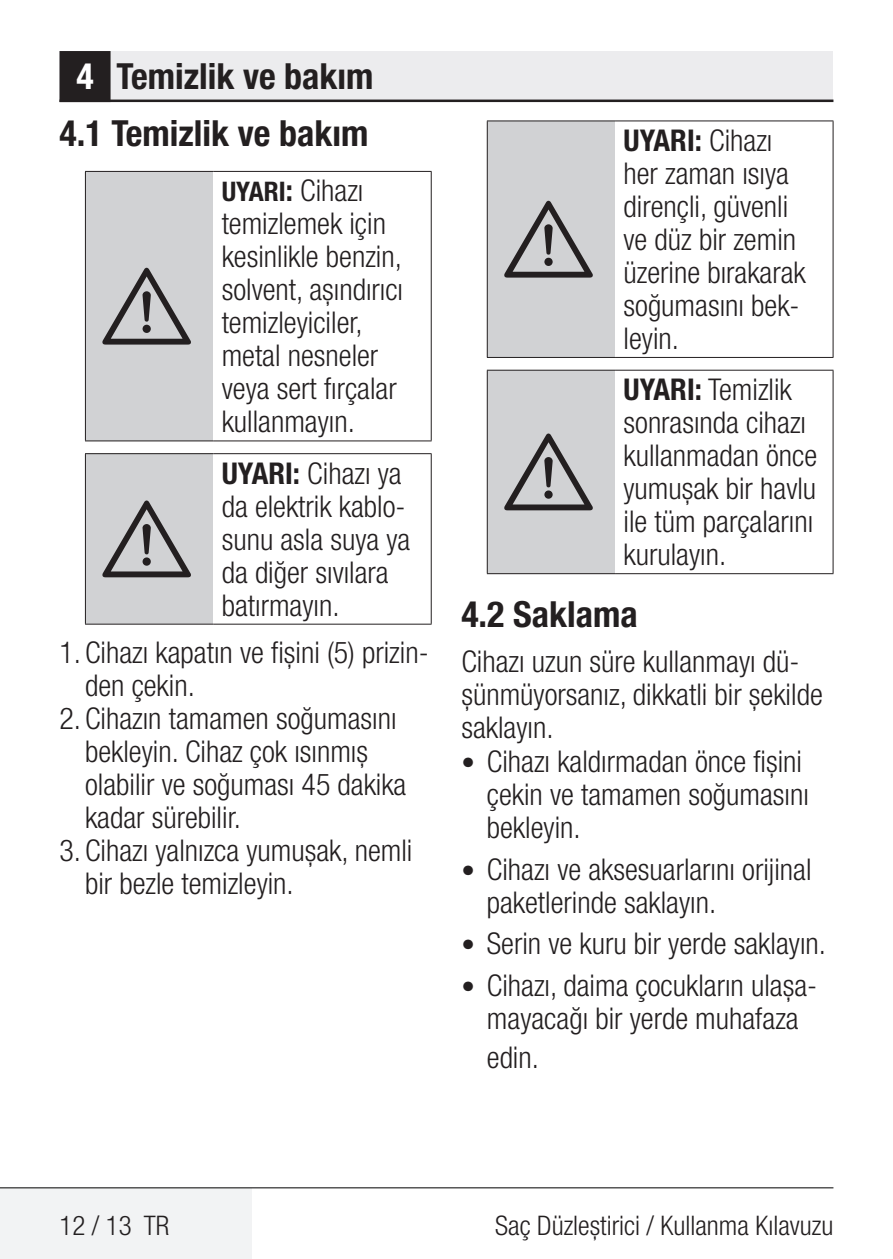
<style>
.page{position:relative;width:893px;height:1259px;background:#fff}
.page>*{position:absolute;margin:0;border:0;box-sizing:border-box;transform-origin:0 0}
.t1{font:96px "ZIWARNUN";color:#231f20}
.t2{font:700 condensed 36px/56.7px "Helvetica Neue LT Pro";color:#231f20;text-align:center}
.t3{font:300 condensed 30px/33px "Helvetica Neue LT Pro";color:#231f20}
.t4{font:300 condensed 27px "Helvetica Neue LT Pro";color:#231f20}
.s1{color:#fff}
.s2{font-weight:700;font-size:27px}
.s3{font-weight:700}
</style>
<div class="page">
<div style="left:60px;top:51px;width:773px;height:50px;background:#ececee"></div>
<hr style="left:60px;top:100px;width:773px;height:2px;background:#231f20">
<div style="left:61px;top:53px;width:48px;height:48px;background:#231f20"></div>
<div style="left:60px;top:51px;width:51px;height:51px;border:3px solid #231f20"></div>
<div style="left:0;top:1188px;width:252px;height:71px;background:#f2f3f4"></div>
<hr style="left:0;top:1187px;width:833px;height:1px;background:#000">
<div style="left:85px;top:171px;width:128px;height:270px;background:#d1d2d4"></div>
<hr style="left:213px;top:171px;width:219px;height:1px;background:#231f20">
<hr style="left:431px;top:172px;width:1px;height:268px;background:#231f20">
<hr style="left:213px;top:440px;width:219px;height:1px;background:#231f20">
<hr style="left:85px;top:171px;width:128px;height:1px;background:#231f20">
<hr style="left:85px;top:172px;width:1px;height:268px;background:#231f20">
<hr style="left:85px;top:440px;width:128px;height:1px;background:#231f20">
<div style="left:85px;top:454px;width:128px;height:170px;background:#d1d2d4"></div>
<hr style="left:213px;top:453px;width:219px;height:1px;background:#231f20">
<hr style="left:431px;top:454px;width:1px;height:170px;background:#231f20">
<hr style="left:213px;top:623px;width:219px;height:1px;background:#231f20">
<hr style="left:85px;top:453px;width:128px;height:1px;background:#231f20">
<hr style="left:85px;top:454px;width:1px;height:170px;background:#231f20">
<hr style="left:85px;top:623px;width:128px;height:1px;background:#231f20">
<div style="left:487px;top:121px;width:128px;height:236px;background:#d1d2d4"></div>
<hr style="left:615px;top:120px;width:218px;height:1px;background:#231f20">
<hr style="left:833px;top:121px;width:1px;height:236px;background:#231f20">
<hr style="left:615px;top:357px;width:218px;height:1px;background:#231f20">
<hr style="left:487px;top:120px;width:128px;height:1px;background:#231f20">
<hr style="left:487px;top:121px;width:1px;height:236px;background:#231f20">
<hr style="left:487px;top:357px;width:128px;height:1px;background:#231f20">
<div style="left:487px;top:370px;width:128px;height:204px;background:#d1d2d4"></div>
<hr style="left:615px;top:370px;width:218px;height:1px;background:#231f20">
<hr style="left:833px;top:370px;width:1px;height:203px;background:#231f20">
<hr style="left:615px;top:573px;width:218px;height:1px;background:#231f20">
<hr style="left:487px;top:370px;width:128px;height:1px;background:#231f20">
<hr style="left:487px;top:370px;width:1px;height:203px;background:#231f20">
<hr style="left:487px;top:573px;width:128px;height:1px;background:#231f20">
<p class="t2" style="left:60px;top:48px;width:316px"><span class="s1">4</span> Temizlik ve bakım<br>4.1 Temizlik ve bakım</p>
<h1 class="t1" style="left:102px;top:255px;width:94px">A</h1>
<p class="t3" style="left:222px;top:174px;width:183px"><span class="s2">UYARI</span><span class="s3">:</span> Cihazı temizlemek için kesinlikle benzin, solvent, aşındırıcı temizleyiciler, metal nesneler veya sert fırçalar kullanmayın.</p>
<p class="t3" style="left:222px;top:456px;width:190px"><span class="s3">UYARI:</span> Cihazı ya da elektrik kablo&shy;sunu asla suya ya da diğer sıvılara batırmayın.</p>
<p class="t3" style="left:85px;top:635px;width:345px;text-indent:-26px">1. Cihazı kapatın ve fişini (5) prizin&shy;den çekin.</p>
<p class="t3" style="left:85px;top:701px;width:323px;text-indent:-26px">2. Cihazın tamamen soğumasını bekleyin. Cihaz çok ısınmış olabilir ve soğuması 45 dakika kadar sürebilir.</p>
<p class="t3" style="left:85px;top:833px;width:329px;text-indent:-26px">3. Cihazı yalnızca yumuşak, nemli bir bezle temizleyin.</p>
<h1 class="t1" style="left:102px;top:488px;width:94px">A</h1>
<h1 class="t1" style="left:504px;top:188px;width:94px">A</h1>
<p class="t3" style="left:623px;top:123px;width:184px"><span class="s3">UYARI:</span> Cihazı her zaman ısıya dirençli, güvenli ve düz bir zemin üzerine bırakarak soğumasını bek&shy;leyin.</p>
<p class="t3" style="left:623px;top:373px;width:195px"><span class="s3">UYARI:</span> Temizlik sonrasında cihazı kullanmadan önce yumuşak bir havlu ile tüm parçalarını kurulayın.</p>
<p class="t2" style="left:461px;top:585px;width:178px">4.2 Saklama</p>
<p class="t3" style="left:461px;top:645px;width:363px">Cihazı uzun süre kullanmayı dü&shy;şünmüyorsanız, dikkatli bir şekilde saklayın.</p>
<p class="t3" style="left:487px;top:745px;width:324px;text-indent:-26px"><span class="s2">•</span> Cihazı kaldırmadan önce fişini çekin ve tamamen soğumasını bekleyin.</p>
<p class="t3" style="left:487px;top:852px;width:326px;text-indent:-26px"><span class="s2">•</span> Cihazı ve aksesuarlarını orijinal paketlerinde saklayın.</p>
<p class="t3" style="left:461px;top:927px;width:366px"><span class="s2">•</span> Serin ve kuru bir yerde saklayın.</p>
<p class="t3" style="left:461px;top:968px;width:357px;text-align:center"><span class="s2">•</span> Cihazı, daima çocukların ulaşa&shy;mayacağı bir yerde muhafaza</p>
<p class="t3" style="left:487px;top:1040px;width:54px">edin.</p>
<h1 class="t1" style="left:504px;top:421px;width:94px">A</h1>
<p class="t4" style="left:60px;top:1210px;width:111px">12 / 13 TR</p>
<p class="t4" style="left:495px;top:1210px;width:340px">Saç Düzleştirici / Kullanma Kılavuzu</p>
</div>
